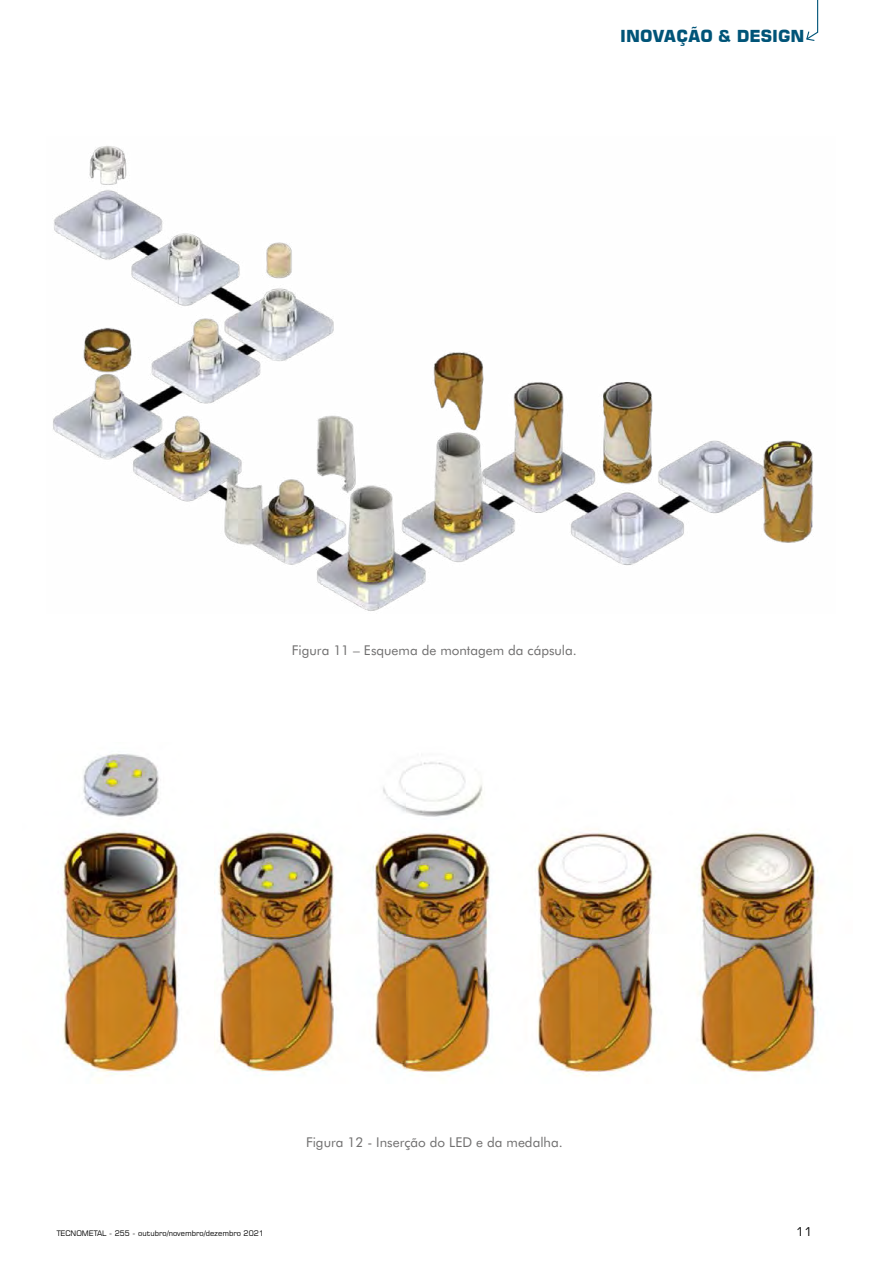
<style>
.page{position:relative;width:893px;height:1263px;background:#fff}
.page>*{position:absolute;margin:0;border:0;box-sizing:border-box;transform-origin:0 0}
.t1{font:700 16.5px "Square 721 BT";color:#005478}
.t2{font:13.5px "Futura BT";color:#706f6f}
.t3{font:12px "Square 721 BT";color:#000}
.t4{font:7.5px "Square 721 BT";color:#000}
</style>
<div class="page">
<svg style="left:806px;top:0;width:13px;height:41px"></svg>
<img style="left:53px;top:146px;width:761px;height:465px">
<img style="left:61px;top:753px;width:757px;height:328px">
<p class="t1" style="left:620px;top:26px;width:186px">INOVAÇÃO &amp; DESIGN</p>
<p class="t2" style="left:292px;top:642px;width:286px">Figura 11 – Esquema de montagem da cápsula.</p>
<p class="t2" style="left:306px;top:1134px;width:258px">Figura 12 - Inserção do LED e da medalha.</p>
<p class="t4" style="left:57px;top:1228px;width:209px">TECNOMETAL - 255 - outubro/novembro/dezembro 2021</p>
<p class="t3" style="left:796px;top:1224px;width:18px">11</p>
</div>
